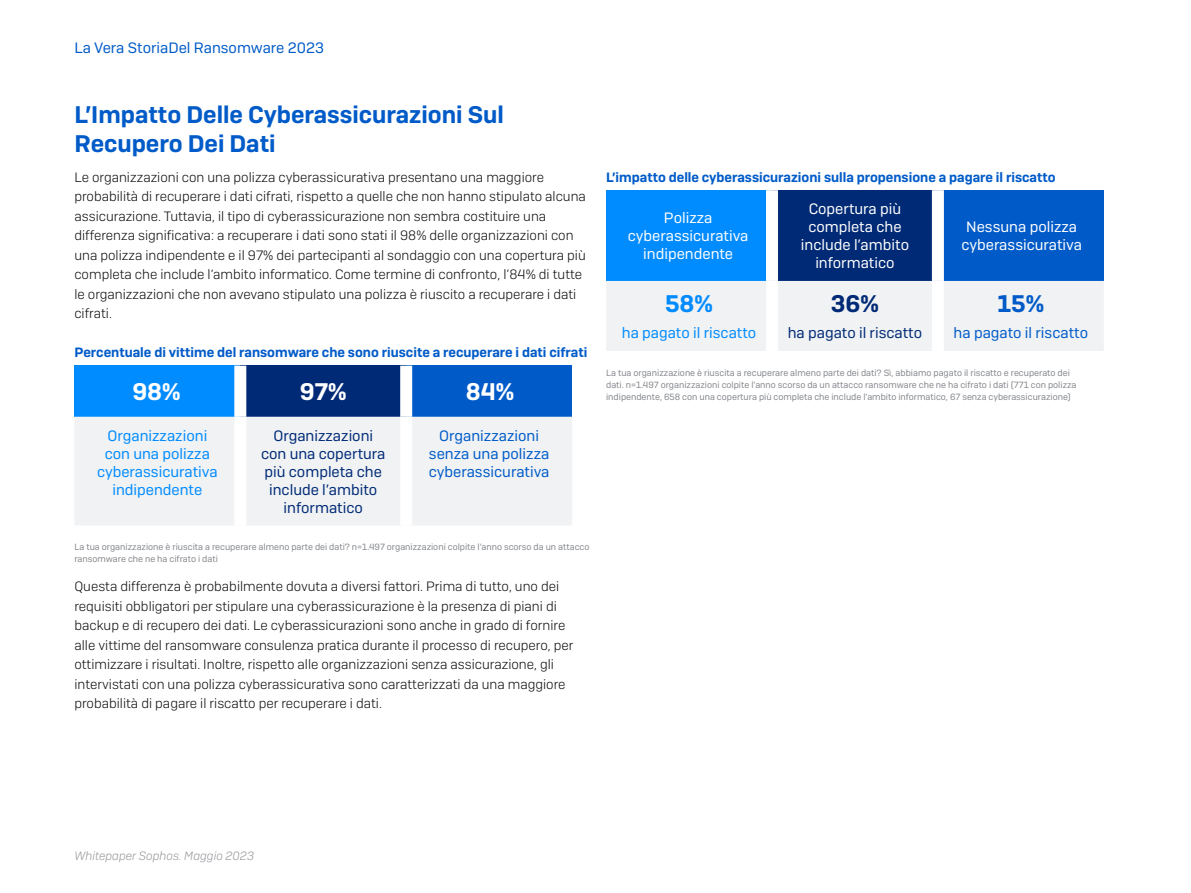
<style>
.page{position:relative;width:1191px;height:893px;background:#fff}
.page>*{position:absolute;margin:0;border:0;box-sizing:border-box;transform-origin:0 0}
.Subheading_1{font:600 24px/29.2px "Sophos Sans";color:#005bc8}
.Call_Out_Copy{font:600 24px "Sophos Sans";color:#fff}
.Call_Out_Copy-2{font:600 24px "Sophos Sans";color:#008bff}
.Call_Out_Copy-3{font:600 24px "Sophos Sans";color:#002a76}
.Call_Out_Copy-4{font:600 24px "Sophos Sans";color:#005bc8}
.Call_Out_Copy-5{font:15px/18px "Sophos Sans";color:#fff;text-align:center}
.Call_Out_Copy-6{font:15px/18px "Sophos Sans";color:#005bc8;text-align:center}
.Call_Out_Copy-7{font:15px/18px "Sophos Sans";color:#002a76;text-align:center}
.Call_Out_Copy-8{font:15px/18px "Sophos Sans";color:#008bff;text-align:center}
.Body_Copy{font:300 13.5px/19.5px "Sophos Sans";color:#0d0d0e}
.Subheading_3{font:600 13.5px "Sophos Sans";color:#005bc8}
.t1{font:italic 300 12px "Sophos Sans";color:#96989c}
.Note{font:9px/12px "Sophos Sans";color:#83868b}
</style>
<div class="page">
<div style="left:74px;top:366px;width:166px;height:51px;background:#008bff"></div>
<div style="left:240px;top:366px;width:166px;height:51px;background:#002a76"></div>
<div style="left:406px;top:366px;width:166px;height:51px;background:#005bc8"></div>
<div style="left:75px;top:417px;width:497px;height:108px;background:#f0f2f4"></div>
<div style="left:234px;top:366px;width:12px;height:51px;background:#fff"></div>
<div style="left:400px;top:366px;width:12px;height:51px;background:#fff"></div>
<div style="left:234px;top:417px;width:12px;height:108px;background:#fff"></div>
<div style="left:400px;top:417px;width:12px;height:108px;background:#fff"></div>
<div style="left:606px;top:190px;width:166px;height:91px;background:#008bff"></div>
<div style="left:772px;top:190px;width:166px;height:91px;background:#002a76"></div>
<div style="left:938px;top:190px;width:165px;height:91px;background:#005bc8"></div>
<div style="left:606px;top:281px;width:497px;height:70px;background:#f0f2f4"></div>
<div style="left:766px;top:190px;width:12px;height:91px;background:#fff"></div>
<div style="left:932px;top:190px;width:12px;height:91px;background:#fff"></div>
<div style="left:766px;top:281px;width:12px;height:70px;background:#fff"></div>
<div style="left:932px;top:281px;width:12px;height:70px;background:#fff"></div>
<p class="Call_Out_Copy-6" style="left:74px;top:39px;width:251px">La Vera StoriaDel Ransomware 2023</p>
<p class="Subheading_1" style="left:74px;top:100px;width:431px">L’Impatto Delle Cyberassicurazioni Sul<br>Recupero Dei Dati</p>
<p class="Body_Copy" style="left:74px;top:167px;width:513px">Le organizzazioni con una polizza cyberassicurativa presentano una maggiore probabilità di recuperare i dati cifrati, rispetto a quelle che non hanno stipulato alcuna assicurazione. Tuttavia, il tipo di cyberassicurazione non sembra costituire una differenza significativa: a recuperare i dati sono stati il 98% delle organizzazioni con una polizza indipendente e il 97% dei partecipanti al sondaggio con una copertura più completa che include l’ambito informatico. Come termine di confronto, l’84% di tutte le organizzazioni che non avevano stipulato una polizza è riuscito a recuperare i dati cifrati.</p>
<p class="Subheading_3" style="left:74px;top:344px;width:514px">Percentuale di vittime del ransomware che sono riuscite a recuperare i dati cifrati</p>
<p class="Call_Out_Copy" style="left:132px;top:377px;width:50px">98%</p>
<p class="Call_Out_Copy" style="left:300px;top:377px;width:48px">97%</p>
<p class="Call_Out_Copy" style="left:466px;top:377px;width:50px">84%</p>
<p class="Call_Out_Copy-8" style="left:97px;top:426px;width:122px">Organizzazioni con una polizza cyberassicurativa indipendente</p>
<p class="Call_Out_Copy-7" style="left:261px;top:426px;width:126px">Organizzazioni con una copertura più completa che include l’ambito informatico</p>
<p class="Call_Out_Copy-6" style="left:429px;top:426px;width:122px">Organizzazioni senza una polizza cyberassicurativa</p>
<p class="Note" style="left:74px;top:541px;width:516px">La tua organizzazione è riuscita a recuperare almeno parte dei dati? n=1.497 organizzazioni colpite l’anno scorso da un attacco ransomware che ne ha cifrato i dati</p>
<p class="Body_Copy" style="left:74px;top:576px;width:500px">Questa differenza è probabilmente dovuta a diversi fattori. Prima di tutto, uno dei requisiti obbligatori per stipulare una cyberassicurazione è la presenza di piani di backup e di recupero dei dati. Le cyberassicurazioni sono anche in grado di fornire alle vittime del ransomware consulenza pratica durante il processo di recupero, per ottimizzare i risultati. Inoltre, rispetto alle organizzazioni senza assicurazione, gli intervistati con una polizza cyberassicurativa sono caratterizzati da una maggiore probabilità di pagare il riscatto per recuperare i dati.</p>
<p class="Subheading_3" style="left:606px;top:169px;width:451px">L’impatto delle cyberassicurazioni sulla propensione a pagare il riscatto</p>
<p class="Call_Out_Copy-5" style="left:628px;top:209px;width:122px">Polizza cyberassicurativa indipendente</p>
<p class="Call_Out_Copy-5" style="left:801px;top:200px;width:110px">Copertura più completa che include l’ambito informatico</p>
<p class="Call_Out_Copy-5" style="left:961px;top:218px;width:122px">Nessuna polizza cyberassicurativa</p>
<p class="Call_Out_Copy-2" style="left:665px;top:288px;width:49px">58%</p>
<p class="Call_Out_Copy-8" style="left:622px;top:324px;width:136px">ha pagato il riscatto</p>
<p class="Call_Out_Copy-3" style="left:831px;top:288px;width:50px">36%</p>
<p class="Call_Out_Copy-7" style="left:787px;top:324px;width:136px">ha pagato il riscatto</p>
<p class="Call_Out_Copy-4" style="left:997px;top:288px;width:48px">15%</p>
<p class="Call_Out_Copy-6" style="left:953px;top:324px;width:136px">ha pagato il riscatto</p>
<p class="Note" style="left:606px;top:366px;width:472px">La tua organizzazione è riuscita a recuperare almeno parte dei dati? Sì, abbiamo pagato il riscatto e recuperato dei dati. n=1.497 organizzazioni colpite l’anno scorso da un attacco ransomware che ne ha cifrato i dati (771 con polizza indipendente, 658 con una copertura più completa che include l’ambito informatico, 67 senza cyberassicurazione)</p>
<p class="t1" style="left:74px;top:848px;width:181px">Whitepaper Sophos. Maggio 2023</p>
</div>
